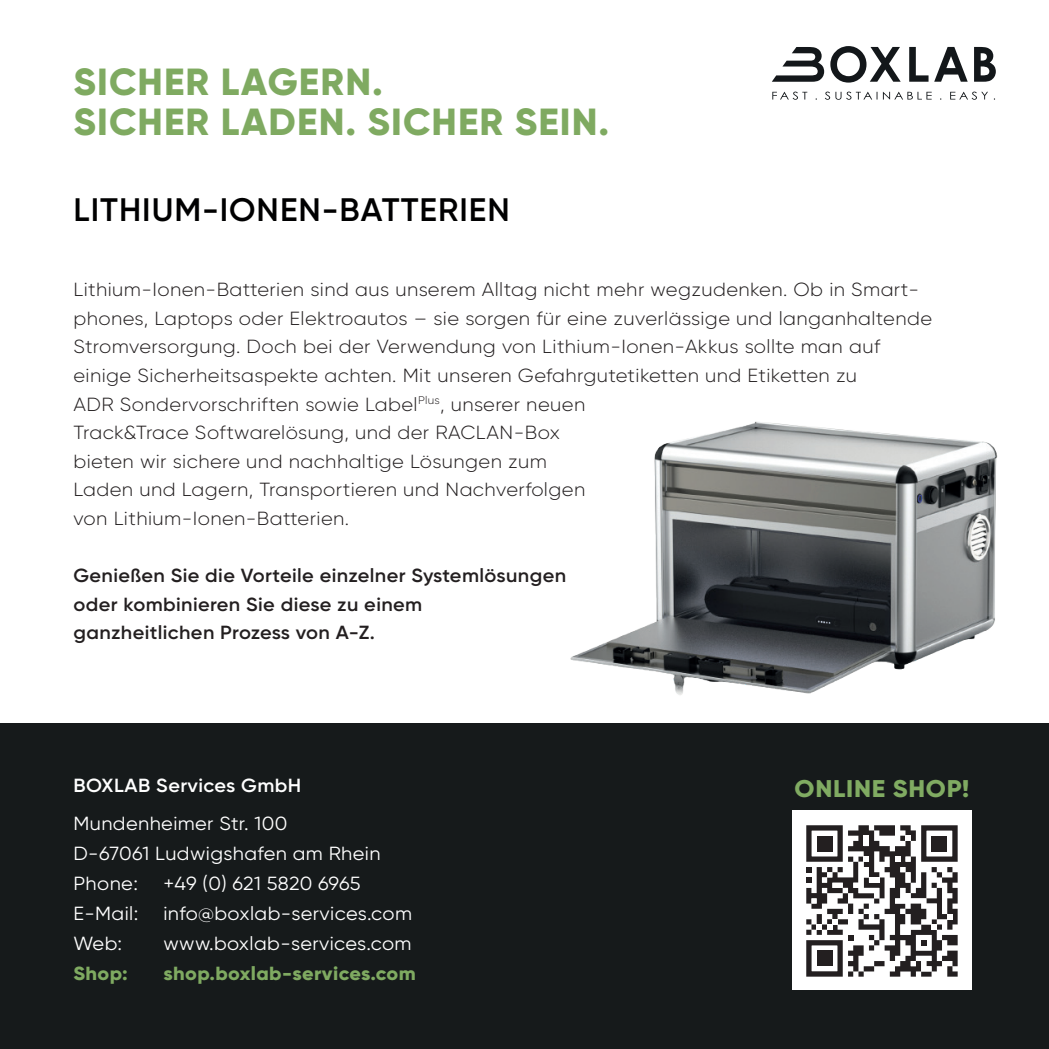
<style>
.page{position:relative;width:1049px;height:1049px;background:#fff}
.page>*{position:absolute;margin:0;border:0;box-sizing:border-box;transform-origin:0 0}
.t1{font:800 37.75px/40px "Gilroy";letter-spacing:.03em;color:#7faa61}
.t2{font:600 32.5px "Gilroy";letter-spacing:.03em;color:#000001}
.t3{font:800 24.25px "Gilroy";letter-spacing:.03em;color:#80ab62;scale:1.05 1}
.t4{font:300 19px/28.5px "Gilroy";letter-spacing:.02em;color:#231f20;scale:1.05 1}
.t5{font:19px/30px "Gilroy";letter-spacing:.02em;color:#fff;scale:1.05 1}
.t6{font:600 19px/28.5px "Gilroy";letter-spacing:.02em;color:#231f20;scale:1.05 1}
.t7{font:800 19px "Gilroy";letter-spacing:.02em;color:#7faa61;scale:1.05 1}
.t8{font:600 19px "Gilroy";letter-spacing:.02em;color:#fff;scale:1.05 1}
</style>
<div class="page">
<div style="left:0;top:724px;width:1049px;height:325px;background:#161a1b"></div>
<div style="left:792px;top:810px;width:180px;height:180px;background:#fff"></div>
<svg style="left:806px;top:825px;width:152px;height:152px"></svg>
<div style="left:817px;top:836px;width:15px;height:15px;background:#231f20"></div>
<div style="left:931px;top:836px;width:16px;height:15px;background:#231f20"></div>
<div style="left:817px;top:950px;width:15px;height:16px;background:#231f20"></div>
<svg style="left:825px;top:92px;width:107px;height:8px"></svg>
<svg style="left:830px;top:46px;width:98px;height:37px"></svg>
<svg style="left:772px;top:92px;width:35px;height:8px"></svg>
<svg style="left:950px;top:92px;width:38px;height:8px"></svg>
<svg style="left:974px;top:47px;width:22px;height:35px"></svg>
<svg style="left:934px;top:47px;width:34px;height:35px"></svg>
<svg style="left:772px;top:47px;width:52px;height:35px"></svg>
<img style="left:552px;top:421px;width:480px;height:303px">
<h1 class="t1" style="left:74px;top:61px;width:537px">SICHER LAGERN.<br>SICHER LADEN. SICHER SEIN.</h1>
<h2 class="t2" style="left:74px;top:190px;width:438px">LITHIUM-IONEN-BATTERIEN</h2>
<p class="t4" style="left:73px;top:275px;width:819px">Lithium-Ionen-Batterien sind aus unserem Alltag nicht mehr wegzudenken. Ob in Smart&shy;phones, Laptops oder Elektroautos – sie sorgen für eine zuverlässige und langanhaltende Stromversorgung. Doch bei der Verwendung von Lithium-Ionen-Akkus sollte man auf einige Sicherheitsaspekte achten. Mit unseren Gefahrgutetiketten und Etiketten zu<br>ADR Sondervorschriften sowie Label<sup>Plus</sup>, unserer neuen<br>Track&amp;Trace Softwarelösung, und der RACLAN-Box<br>bieten wir sichere und nachhaltige Lösungen zum<br>Laden und Lagern, Transportieren und Nachverfolgen<br>von Lithium-Ionen-Batterien.</p>
<p class="t6" style="left:73px;top:561px;width:471px">Genießen Sie die Vorteile einzelner Systemlösungen oder kombinieren Sie diese zu einem ganzheitlichen Prozess von A-Z.</p>
<p class="t8" style="left:73px;top:774px;width:218px">BOXLAB Services GmbH</p>
<p class="t5" style="left:73px;top:808px;width:294px">Mundenheimer Str. 100<br>D-67061 Ludwigshafen am Rhein<br>Phone:</p>
<p class="t5" style="left:163px;top:868px;width:189px">+49 (0) 621 5820 6965</p>
<p class="t5" style="left:73px;top:898px;width:63px">E-Mail:</p>
<p class="t5" style="left:163px;top:898px;width:238px">info@boxlab-services.com</p>
<p class="t5" style="left:73px;top:928px;width:48px">Web:</p>
<p class="t5" style="left:163px;top:928px;width:238px">www.boxlab-services.com</p>
<p class="t7" style="left:73px;top:961px;width:53px">Shop:</p>
<p class="t7" style="left:163px;top:961px;width:242px">shop.boxlab-services.com</p>
<p class="t3" style="left:794px;top:773px;width:168px">ONLINE SHOP!</p>
</div>
